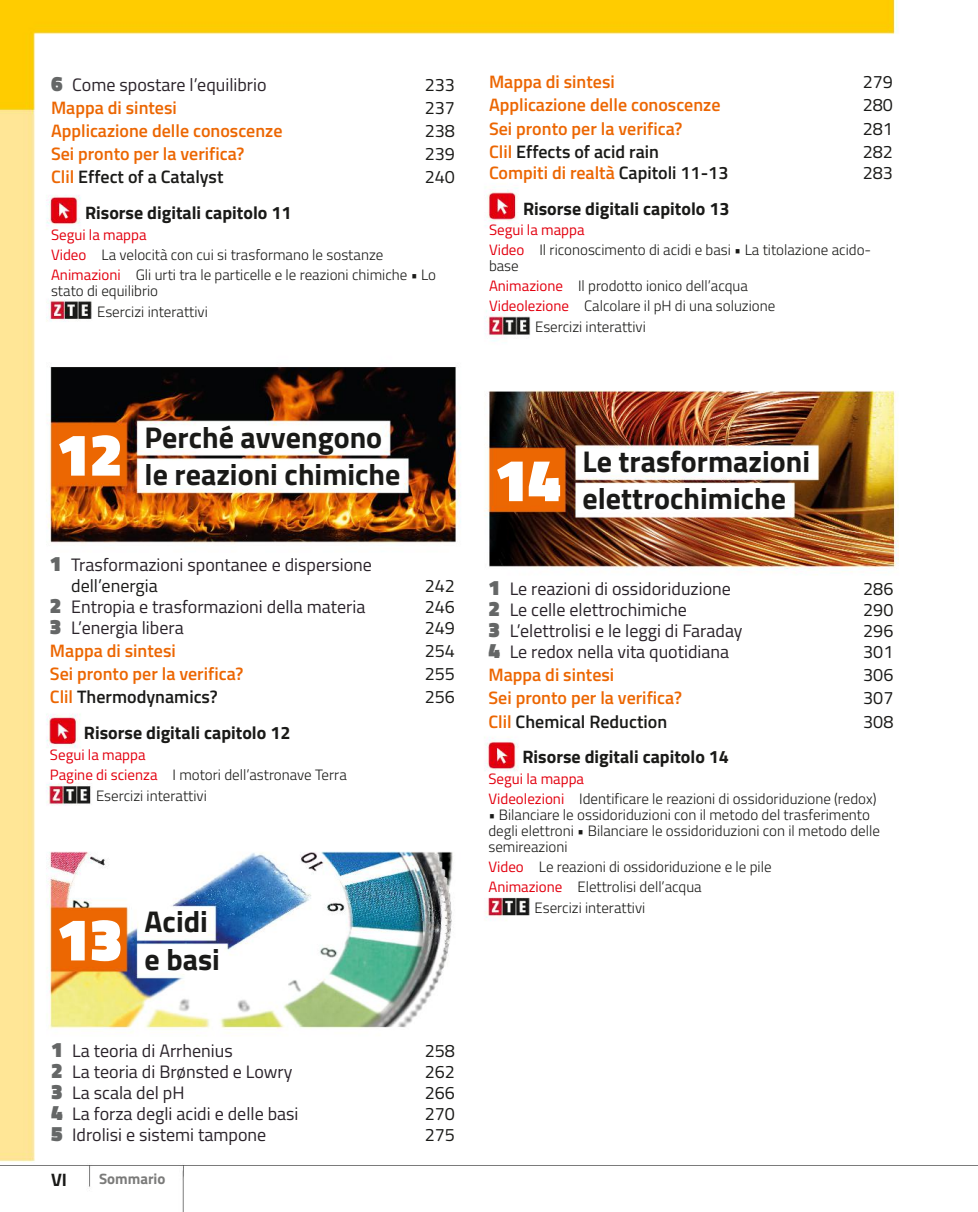
<style>
.page{position:relative;width:978px;height:1212px;background:#fff}
.page>*{position:absolute;margin:0;border:0;box-sizing:border-box;transform-origin:0 0}
.t1{font:900 60px "Titillium";color:#fff}
.t2{font:700 30px/37.5px "Titillium";color:#1a1a18}
.t3{font:18px/21px "Titillium";color:#2a232a}
.t4{font:600 18px "Titillium";color:#ec6602}
.t5{font:700 18px "Titillium";color:#1a1a18}
.t6{font:18px "Titillium";color:#1a1a18}
.t7{font:600 18px "Titillium";color:#1a1a18}
.t8{font:300 15px/20px "Titillium";color:#1a1a18}
.t9{font:15px "Titillium";color:#e3000f}
.t10{font:700 15px "Titillium";color:#7b7b7a}
.s1{font-weight:900;font-size:21px;color:#656767}
.s2{color:#ec6602}
.s3{font-weight:400;color:#e3000f}
.s4{color:#1a1a18}
</style>
<div class="page">
<img style="left:0;top:0;width:978px;height:1212px">
<p class="t3" style="left:51px;top:76px;width:217px"><span class="s1">6</span> Come spostare l’equilibrio</p>
<p class="t6" style="left:425px;top:78px;width:32px">233</p>
<p class="t4" style="left:51px;top:101px;width:127px">Mappa di sintesi</p>
<p class="t6" style="left:425px;top:101px;width:32px">237</p>
<p class="t4" style="left:51px;top:125px;width:233px">Applicazione delle conoscenze</p>
<p class="t6" style="left:425px;top:124px;width:32px">238</p>
<p class="t4" style="left:51px;top:148px;width:195px">Sei pronto per la verifica?</p>
<p class="t6" style="left:425px;top:148px;width:32px">239</p>
<p class="t7" style="left:51px;top:171px;width:174px"><span class="s2">Clil</span> Effect of a Catalyst</p>
<p class="t6" style="left:425px;top:171px;width:32px">240</p>
<p class="t5" style="left:85px;top:207px;width:208px">Risorse digitali capitolo 11</p>
<p class="t8" style="left:51px;top:226px;width:387px"><span class="s3">Segui la mappa<br>Video</span> La velocità con cui si trasformano le sostanze<br><span class="s3">Animazioni</span> Gli urti tra le particelle e le reazioni chimiche • Lo</p>
<p class="t8" style="left:97px;top:282px;width:112px;line-height:21px;text-indent:-46px">stato di equilibrio<br>Esercizi interattivi</p>
<p class="t4" style="left:489px;top:76px;width:127px">Mappa di sintesi</p>
<p class="t6" style="left:863px;top:76px;width:32px">279</p>
<p class="t4" style="left:489px;top:99px;width:233px">Applicazione delle conoscenze</p>
<p class="t6" style="left:863px;top:99px;width:32px">280</p>
<p class="t4" style="left:489px;top:122px;width:195px">Sei pronto per la verifica?</p>
<p class="t6" style="left:863px;top:122px;width:32px">281</p>
<p class="t7" style="left:489px;top:145px;width:172px"><span class="s2">Clil</span> Effects of acid rain</p>
<p class="t6" style="left:863px;top:145px;width:32px">282</p>
<p class="t4" style="left:489px;top:166px;width:241px">Compiti di realtà <span class="s4">Capitoli 11-13</span></p>
<p class="t6" style="left:863px;top:166px;width:32px">283</p>
<p class="t5" style="left:523px;top:202px;width:208px">Risorse digitali capitolo 13</p>
<p class="t8" style="left:489px;top:222px;width:384px"><span class="s3">Segui la mappa<br>Video</span> Il riconoscimento di acidi e basi • La titolazione acido-</p>
<p class="t8" style="left:489px;top:258px;width:31px">base</p>
<p class="t8" style="left:489px;top:278px;width:260px"><span class="s3">Animazione</span> Il prodotto ionico dell’acqua</p>
<p class="t8" style="left:489px;top:298px;width:288px"><span class="s3">Videolezione</span> Calcolare il pH di una soluzione</p>
<p class="t8" style="left:535px;top:319px;width:112px">Esercizi interattivi</p>
<h1 class="t1" style="left:57px;top:420px;width:68px">12</h1>
<h2 class="t2" style="left:145px;top:422px;width:257px">Perché avvengono le reazioni chimiche</h2>
<p class="t3" style="left:71px;top:556px;width:302px;text-indent:-21px"><span class="s1">1</span> Trasformazioni spontanee e dispersione <span class="s4">dell’energia</span></p>
<p class="t6" style="left:425px;top:579px;width:32px">242</p>
<p class="t3" style="left:50px;top:598px;width:317px"><span class="s1">2</span> Entropia e trasformazioni della materia</p>
<p class="t6" style="left:425px;top:600px;width:32px">246</p>
<p class="t3" style="left:50px;top:619px;width:135px"><span class="s1">3</span> L’energia libera</p>
<p class="t6" style="left:425px;top:621px;width:32px">249</p>
<p class="t4" style="left:50px;top:644px;width:127px">Mappa di sintesi</p>
<p class="t6" style="left:425px;top:644px;width:32px">254</p>
<p class="t4" style="left:50px;top:668px;width:195px">Sei pronto per la verifica?</p>
<p class="t6" style="left:425px;top:667px;width:32px">255</p>
<p class="t7" style="left:50px;top:691px;width:169px"><span class="s2">Clil</span> Thermodynamics?</p>
<p class="t6" style="left:425px;top:691px;width:32px">256</p>
<p class="t5" style="left:84px;top:727px;width:208px">Risorse digitali capitolo 12</p>
<p class="t9" style="left:50px;top:749px;width:97px">Segui la mappa</p>
<p class="t8" style="left:50px;top:766px;width:298px"><span class="s3">Pagine di scienza</span> I motori dell’astronave Terra</p>
<p class="t8" style="left:96px;top:787px;width:112px">Esercizi interattivi</p>
<h2 class="t2" style="left:57px;top:907px;width:165px;text-indent:88px">Acidi<br><sup>13</sup> e basi</h2>
<p class="t3" style="left:51px;top:1042px;width:183px"><span class="s1">1</span> La teoria di Arrhenius</p>
<p class="t6" style="left:425px;top:1044px;width:32px">258</p>
<p class="t3" style="left:51px;top:1063px;width:243px"><span class="s1">2</span> La teoria di Brønsted e Lowry</p>
<p class="t6" style="left:425px;top:1065px;width:32px">262</p>
<p class="t3" style="left:51px;top:1084px;width:135px"><span class="s1">3</span> La scala del pH</p>
<p class="t6" style="left:425px;top:1086px;width:32px">266</p>
<p class="t3" style="left:51px;top:1105px;width:249px"><span class="s1">4</span> La forza degli acidi e delle basi</p>
<p class="t6" style="left:425px;top:1107px;width:32px">270</p>
<p class="t3" style="left:51px;top:1126px;width:217px"><span class="s1">5</span> Idrolisi e sistemi tampone</p>
<p class="t6" style="left:425px;top:1128px;width:32px">275</p>
<p class="t5" style="left:51px;top:1174px;width:18px">VI</p>
<p class="t10" style="left:99px;top:1170px;width:68px">Sommario</p>
<h2 class="t2" style="left:495px;top:446px;width:317px;text-indent:88px">Le trasformazioni<br><sup>14</sup> elettrochimiche</h2>
<p class="t3" style="left:488px;top:580px;width:244px"><span class="s1">1</span> Le reazioni di ossidoriduzione</p>
<p class="t6" style="left:863px;top:583px;width:32px">286</p>
<p class="t3" style="left:488px;top:601px;width:200px"><span class="s1">2</span> Le celle elettrochimiche</p>
<p class="t6" style="left:863px;top:604px;width:32px">290</p>
<p class="t3" style="left:488px;top:622px;width:256px"><span class="s1">3</span> L’elettrolisi e le leggi di Faraday</p>
<p class="t6" style="left:863px;top:625px;width:32px">296</p>
<p class="t3" style="left:488px;top:643px;width:242px"><span class="s1">4</span> Le redox nella vita quotidiana</p>
<p class="t6" style="left:863px;top:646px;width:32px">301</p>
<p class="t4" style="left:488px;top:669px;width:127px">Mappa di sintesi</p>
<p class="t6" style="left:863px;top:669px;width:32px">306</p>
<p class="t4" style="left:488px;top:692px;width:195px">Sei pronto per la verifica?</p>
<p class="t6" style="left:863px;top:692px;width:32px">307</p>
<p class="t7" style="left:488px;top:715px;width:180px"><span class="s2">Clil</span> Chemical Reduction</p>
<p class="t6" style="left:863px;top:715px;width:32px">308</p>
<p class="t5" style="left:522px;top:751px;width:208px">Risorse digitali capitolo 14</p>
<p class="t8" style="left:488px;top:771px;width:389px"><span class="s3">Segui la mappa<br>Videolezioni</span> Identificare le reazioni di ossidoriduzione (redox)</p>
<p class="t8" style="left:488px;top:809px;width:393px;line-height:15.8px">• Bilanciare le ossidoriduzioni con il metodo del trasferimento degli elettroni • Bilanciare le ossidoriduzioni con il metodo delle semireazioni</p>
<p class="t8" style="left:488px;top:858px;width:285px"><span class="s3">Video</span> Le reazioni di ossidoriduzione e le pile</p>
<p class="t8" style="left:488px;top:878px;width:215px"><span class="s3">Animazione</span> Elettrolisi dell’acqua</p>
<p class="t8" style="left:535px;top:899px;width:112px">Esercizi interattivi</p>
</div>
